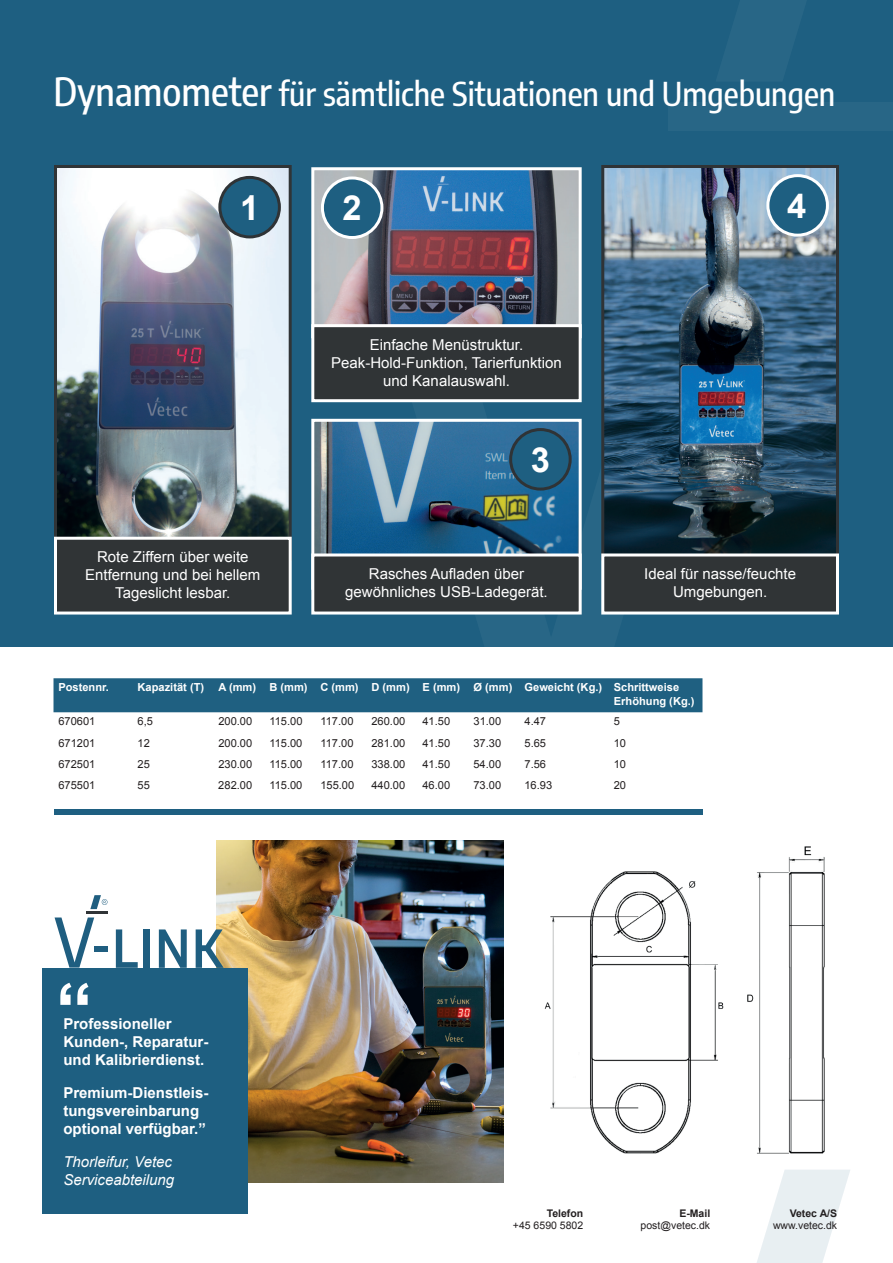
<style>
.page{position:relative;width:893px;height:1263px;background:#fff}
.page>*{position:absolute;margin:0;border:0;box-sizing:border-box;transform-origin:0 0}
.t1{font:700 74.4px "Arial";color:#fff}
.t2{font:700 34.5px "Arial";color:#fff}
.t3{font:500 33px "Encode Sans Condensed";color:#fff}
.t4{font:15px/18px "Arial";color:#fff;text-align:center}
.t5{font:700 15px/18px "Arial";color:#fff}
.t6{font:italic 15px/18px "Arial";color:#fff}
.t7{font:11.1px "Arial";color:#231f20}
.t8{font:700 11.1px/13.4px "Arial";color:#fff}
.t9{font:10.5px "Arial";color:#231f20}
.t10{font:700 10.5px "Arial";color:#231f20}
.s1{font-size:39px}
</style>
<div class="page">
<svg style="left:757px;top:1170px;width:93px;height:93px"></svg>
<img style="left:217px;top:841px;width:286px;height:341px">
<div style="left:0;top:0;width:893px;height:646px;background:#1e5f81"></div>
<svg style="left:343px;top:402px;width:413px;height:245px"></svg>
<div style="left:668px;top:102px;width:225px;height:29px;background:#286686"></div>
<img style="left:544px;top:871px;width:180px;height:283px">
<img style="left:747px;top:846px;width:78px;height:308px">
<div style="left:94px;top:946px;width:13px;height:6px;background:#1f5e80"></div>
<svg style="left:116px;top:929px;width:22px;height:39px"></svg>
<div style="left:144px;top:929px;width:6px;height:39px;background:#1f5e80"></div>
<svg style="left:159px;top:929px;width:28px;height:39px"></svg>
<svg style="left:196px;top:929px;width:28px;height:39px"></svg>
<svg style="left:55px;top:917px;width:39px;height:50px"></svg>
<hr style="left:86px;top:911px;width:21px;height:3px;background:#303437">
<svg style="left:90px;top:895px;width:17px;height:14px"></svg>
<div style="left:42px;top:968px;width:206px;height:245px;background:#1e5f81"></div>
<div style="left:54px;top:809px;width:648px;height:5px;background:#1e5f81"></div>
<div style="left:54px;top:678px;width:648px;height:34px;background:#1f6081"></div>
<img style="left:315px;top:171px;width:263px;height:153px">
<div style="left:311px;top:167px;width:271px;height:171px;border:3px solid #fff"></div>
<div style="left:311px;top:324px;width:271px;height:78px;background:#303436;border:3px solid #fff"></div>
<div style="left:322px;top:178px;width:60px;height:60px;background:#1e5f81;border-radius:50%"></div>
<div style="left:321px;top:176px;width:62px;height:63px;border:3px solid #fff;border-radius:50%"></div>
<img style="left:315px;top:423px;width:263px;height:130px">
<div style="left:311px;top:419px;width:271px;height:171px;border:3px solid #fff"></div>
<div style="left:311px;top:553px;width:271px;height:61px;background:#303436;border:3px solid #fff"></div>
<div style="left:511px;top:429px;width:59px;height:60px;background:#1e5f81;border-radius:50%"></div>
<div style="left:509px;top:428px;width:63px;height:63px;border:3px solid #2f3336;border-radius:50%"></div>
<img style="left:605px;top:169px;width:230px;height:384px">
<div style="left:601px;top:165px;width:238px;height:396px;border:3px solid #2f3336"></div>
<div style="left:601px;top:553px;width:238px;height:61px;background:#303436;border:3px solid #fff"></div>
<div style="left:768px;top:176px;width:59px;height:59px;background:#1e5f81;border-radius:50%"></div>
<div style="left:766px;top:174px;width:63px;height:63px;border:3px solid #fff;border-radius:50%"></div>
<img style="left:58px;top:169px;width:230px;height:368px">
<div style="left:54px;top:165px;width:238px;height:396px;border:3px solid #303436"></div>
<div style="left:220px;top:177px;width:59px;height:60px;background:#1e5f81;border-radius:50%"></div>
<div style="left:218px;top:176px;width:63px;height:62px;border:3px solid #2f3336;border-radius:50%"></div>
<div style="left:54px;top:537px;width:238px;height:77px;background:#303436;border:3px solid #fff"></div>
<h3 class="t3" style="left:54px;top:70px;width:783px"><span class="s1">Dynamometer</span> für sämtliche Situationen und Umgebungen</h3>
<h2 class="t2" style="left:240px;top:185px;width:21px">1</h2>
<h2 class="t2" style="left:787px;top:183px;width:21px">4</h2>
<h2 class="t2" style="left:343px;top:185px;width:21px">2</h2>
<p class="t4" style="left:331px;top:336px;width:232px">Einfache Menüstruktur.<br>Peak-Hold-Funktion, Tarierfunktion und Kanalauswahl.</p>
<p class="t4" style="left:85px;top:547px;width:177px">Rote Ziffern über weite<br>Entfernung und bei hellem<br>Tageslicht lesbar.</p>
<h2 class="t2" style="left:531px;top:437px;width:21px">3</h2>
<p class="t4" style="left:345px;top:565px;width:204px">Rasches Aufladen über gewöhnliches USB-Ladegerät.</p>
<p class="t4" style="left:644px;top:565px;width:153px">Ideal für nasse/feuchte<br>Umgebungen.</p>
<p class="t8" style="left:58px;top:681px;width:52px">Postennr.</p>
<p class="t8" style="left:138px;top:681px;width:68px">Kapazität (T)</p>
<p class="t8" style="left:614px;top:681px;width:82px;text-indent:-395px">A (mm) B (mm) C (mm) D (mm) E (mm) Ø (mm) Geweicht (Kg.) Schrittweise<br>Erhöhung (Kg.)</p>
<p class="t7" style="left:58px;top:714px;width:39px">670601</p>
<p class="t7" style="left:138px;top:714px;width:17px">6,5</p>
<p class="t7" style="left:218px;top:714px;width:35px">200.00</p>
<p class="t7" style="left:269px;top:714px;width:35px">115.00</p>
<p class="t7" style="left:320px;top:714px;width:35px">117.00</p>
<p class="t7" style="left:371px;top:714px;width:35px">260.00</p>
<p class="t7" style="left:422px;top:714px;width:29px">41.50</p>
<p class="t7" style="left:473px;top:714px;width:29px">31.00</p>
<p class="t7" style="left:524px;top:714px;width:23px">4.47</p>
<p class="t7" style="left:614px;top:714px;width:8px">5</p>
<p class="t7" style="left:58px;top:735px;width:39px">671201</p>
<p class="t7" style="left:138px;top:735px;width:14px">12</p>
<p class="t7" style="left:218px;top:735px;width:35px">200.00</p>
<p class="t7" style="left:269px;top:735px;width:35px">115.00</p>
<p class="t7" style="left:320px;top:735px;width:35px">117.00</p>
<p class="t7" style="left:371px;top:735px;width:35px">281.00</p>
<p class="t7" style="left:422px;top:735px;width:29px">41.50</p>
<p class="t7" style="left:473px;top:735px;width:29px">37.30</p>
<p class="t7" style="left:524px;top:735px;width:23px">5.65</p>
<p class="t7" style="left:614px;top:735px;width:14px">10</p>
<p class="t7" style="left:58px;top:757px;width:39px">672501</p>
<p class="t7" style="left:138px;top:757px;width:14px">25</p>
<p class="t7" style="left:218px;top:757px;width:35px">230.00</p>
<p class="t7" style="left:269px;top:757px;width:35px">115.00</p>
<p class="t7" style="left:320px;top:757px;width:35px">117.00</p>
<p class="t7" style="left:371px;top:757px;width:35px">338.00</p>
<p class="t7" style="left:422px;top:757px;width:29px">41.50</p>
<p class="t7" style="left:473px;top:757px;width:29px">54.00</p>
<p class="t7" style="left:524px;top:757px;width:23px">7.56</p>
<p class="t7" style="left:614px;top:757px;width:14px">10</p>
<p class="t7" style="left:58px;top:778px;width:39px">675501</p>
<p class="t7" style="left:138px;top:778px;width:14px">55</p>
<p class="t7" style="left:218px;top:778px;width:35px">282.00</p>
<p class="t7" style="left:269px;top:778px;width:35px">115.00</p>
<p class="t7" style="left:320px;top:778px;width:35px">155.00</p>
<p class="t7" style="left:371px;top:778px;width:35px">440.00</p>
<p class="t7" style="left:422px;top:778px;width:29px">46.00</p>
<p class="t7" style="left:473px;top:778px;width:29px">73.00</p>
<p class="t7" style="left:524px;top:778px;width:29px">16.93</p>
<p class="t7" style="left:614px;top:778px;width:14px">20</p>
<h1 class="t1" style="left:56px;top:961px;width:39px">“</h1>
<p class="t5" style="left:63px;top:1015px;width:147px">Professioneller<br>Kunden-, Reparatur&shy;und Kalibrierdienst.</p>
<p class="t5" style="left:63px;top:1084px;width:147px">Premium-Dienstleis&shy;tungsvereinbarung optional verfügbar.”</p>
<p class="t6" style="left:63px;top:1153px;width:112px">Thorleifur, Vetec<br>Serviceabteilung</p>
<p class="t10" style="left:547px;top:1206px;width:38px">Telefon</p>
<p class="t9" style="left:513px;top:1219px;width:72px">+45 6590 5802</p>
<p class="t10" style="left:679px;top:1206px;width:32px">E-Mail</p>
<p class="t9" style="left:641px;top:1219px;width:71px">post@vetec.dk</p>
<p class="t10" style="left:790px;top:1206px;width:49px">Vetec A/S</p>
<p class="t9" style="left:773px;top:1219px;width:66px">www.vetec.dk</p>
</div>
